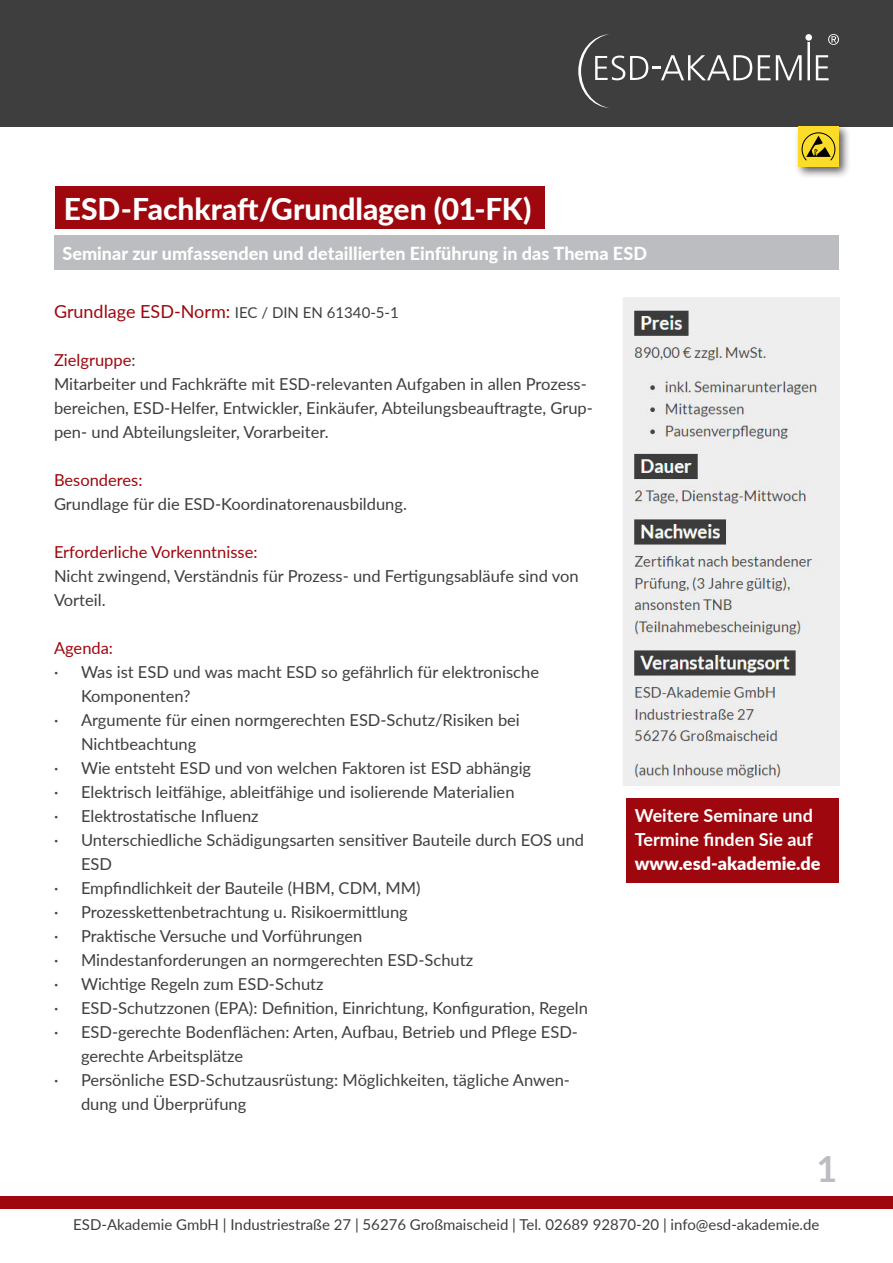
<style>
.page{position:relative;width:893px;height:1263px;background:#fff}
.page>*{position:absolute;margin:0;border:0;box-sizing:border-box;transform-origin:0 0}
.t1{font:700 36px "Lato";color:#bcbdc0}
.t2{font:800 30px "Lato";color:#fff}
.t3{font:800 18px "Lato";color:#fff}
.t4{font:700 18px/24px "Lato";color:#fff}
.t5{font:18px "Lato";color:#9d070d}
.t6{font:900 18px "Lato";color:#fff}
.t7{font:16.5px/24px "Lato";color:#3e3e3f}
.t8{font:16.5px "Lato";color:#9d070d}
.t9{font:15px "Lato";color:#3e3e3f}
.s1{font-size:15px;color:#3e3e3f}
.s2{color:#9d070d}
</style>
<div class="page">
<div style="left:0;top:0;width:893px;height:126px;background:#3e3e3f"></div>
<svg style="left:578px;top:34px;width:174px;height:74px"></svg>
<svg style="left:758px;top:55px;width:12px;height:25px"></svg>
<svg style="left:816px;top:55px;width:13px;height:25px"></svg>
<svg style="left:776px;top:42px;width:34px;height:38px"></svg>
<div style="left:805px;top:34px;width:7px;height:7px;background:#fff;border-radius:50%"></div>
<svg style="left:828px;top:34px;width:11px;height:11px"></svg>
<div style="left:0;top:1197px;width:893px;height:12px;background:#9d070d"></div>
<div style="left:55px;top:187px;width:489px;height:42px;background:#9d070d"></div>
<div style="left:54px;top:236px;width:785px;height:34px;background:#bcbdc0"></div>
<div style="left:626px;top:798px;width:213px;height:85px;background:#9d070d"></div>
<div style="left:794px;top:122px;width:57px;height:57px;background:#231f20;opacity:.75"></div>
<div style="left:798px;top:126px;width:41px;height:41px;background:#fadc29"></div>
<svg style="left:802px;top:132px;width:33px;height:28px"></svg>
<img style="left:623px;top:297px;width:216px;height:488px">
<h2 class="t2" style="left:64px;top:187px;width:469px">ESD-Fachkraft/Grundlagen (01-FK)</h2>
<p class="t3" style="left:63px;top:240px;width:586px">Seminar zur umfassenden und detaillierten Einführung in das Thema ESD</p>
<p class="t5" style="left:54px;top:302px;width:346px">Grundlage ESD-Norm: <span class="s1">IEC / DIN EN 61340-5-1</span></p>
<p class="t7" style="left:54px;top:348px;width:540px"><span class="s2">Zielgruppe</span>:<br>Mitarbeiter und Fachkräfte mit ESD-relevanten Aufgaben in allen Prozess&shy;bereichen, ESD-Helfer, Entwickler, Einkäufer, Abteilungsbeauftragte, Grup&shy;pen- und Abteilungsleiter, Vorarbeiter.</p>
<p class="t8" style="left:54px;top:471px;width:90px">Besonderes:</p>
<p class="t7" style="left:54px;top:492px;width:354px">Grundlage für die ESD-Koordinatorenausbildung.</p>
<p class="t8" style="left:54px;top:543px;width:205px">Erforderliche Vorkenntnisse:</p>
<p class="t7" style="left:54px;top:563px;width:526px">Nicht zwingend, Verständnis für Prozess- und Fertigungsabläufe sind von<br>Vorteil.</p>
<p class="t8" style="left:54px;top:639px;width:61px">Agenda:</p>
<p class="t7" style="left:54px;top:660px;width:487px">· Was ist ESD und was macht ESD so gefährlich für elektronische</p>
<p class="t7" style="left:81px;top:684px;width:111px">Komponenten?</p>
<p class="t7" style="left:54px;top:708px;width:467px">· Argumente für einen normgerechten ESD-Schutz/Risiken bei</p>
<p class="t7" style="left:81px;top:732px;width:117px">Nichtbeachtung</p>
<p class="t7" style="left:54px;top:756px;width:479px">· Wie entsteht ESD und von welchen Faktoren ist ESD abhängig</p>
<p class="t7" style="left:54px;top:780px;width:462px">· Elektrisch leitfähige, ableitfähige und isolierende Materialien</p>
<p class="t7" style="left:54px;top:804px;width:206px">· Elektrostatische Influenz</p>
<p class="t7" style="left:54px;top:828px;width:532px">· Unterschiedliche Schädigungsarten sensitiver Bauteile durch EOS und</p>
<p class="t7" style="left:81px;top:852px;width:33px">ESD</p>
<p class="t7" style="left:54px;top:876px;width:368px">· Empfindlichkeit der Bauteile (HBM, CDM, MM)</p>
<p class="t7" style="left:54px;top:900px;width:355px">· Prozesskettenbetrachtung u. Risikoermittlung</p>
<p class="t7" style="left:54px;top:924px;width:310px">· Praktische Versuche und Vorführungen</p>
<p class="t7" style="left:54px;top:948px;width:421px">· Mindestanforderungen an normgerechten ESD-Schutz</p>
<p class="t7" style="left:54px;top:972px;width:271px">· Wichtige Regeln zum ESD-Schutz</p>
<p class="t7" style="left:54px;top:996px;width:535px">· ESD-Schutzzonen (EPA): Definition, Einrichtung, Konfiguration, Regeln</p>
<p class="t7" style="left:54px;top:1020px;width:526px">· ESD-gerechte Bodenflächen: Arten, Aufbau, Betrieb und Pflege ESD-</p>
<p class="t7" style="left:81px;top:1043px;width:164px">gerechte Arbeitsplätze</p>
<p class="t7" style="left:54px;top:1068px;width:518px">· Persönliche ESD-Schutzausrüstung: Möglichkeiten, tägliche Anwen-</p>
<p class="t7" style="left:81px;top:1092px;width:167px">dung und Überprüfung</p>
<p class="t4" style="left:635px;top:804px;width:180px">Weitere Seminare und<br>Termine finden Sie auf</p>
<p class="t6" style="left:635px;top:853px;width:187px">www.esd-akademie.de</p>
<h1 class="t1" style="left:816px;top:1149px;width:22px">1</h1>
<p class="t9" style="left:73px;top:1217px;width:748px">ESD-Akademie GmbH | Industriestraße 27 | 56276 Großmaischeid | Tel. 02689 92870-20 | info@esd-akademie.de</p>
</div>
